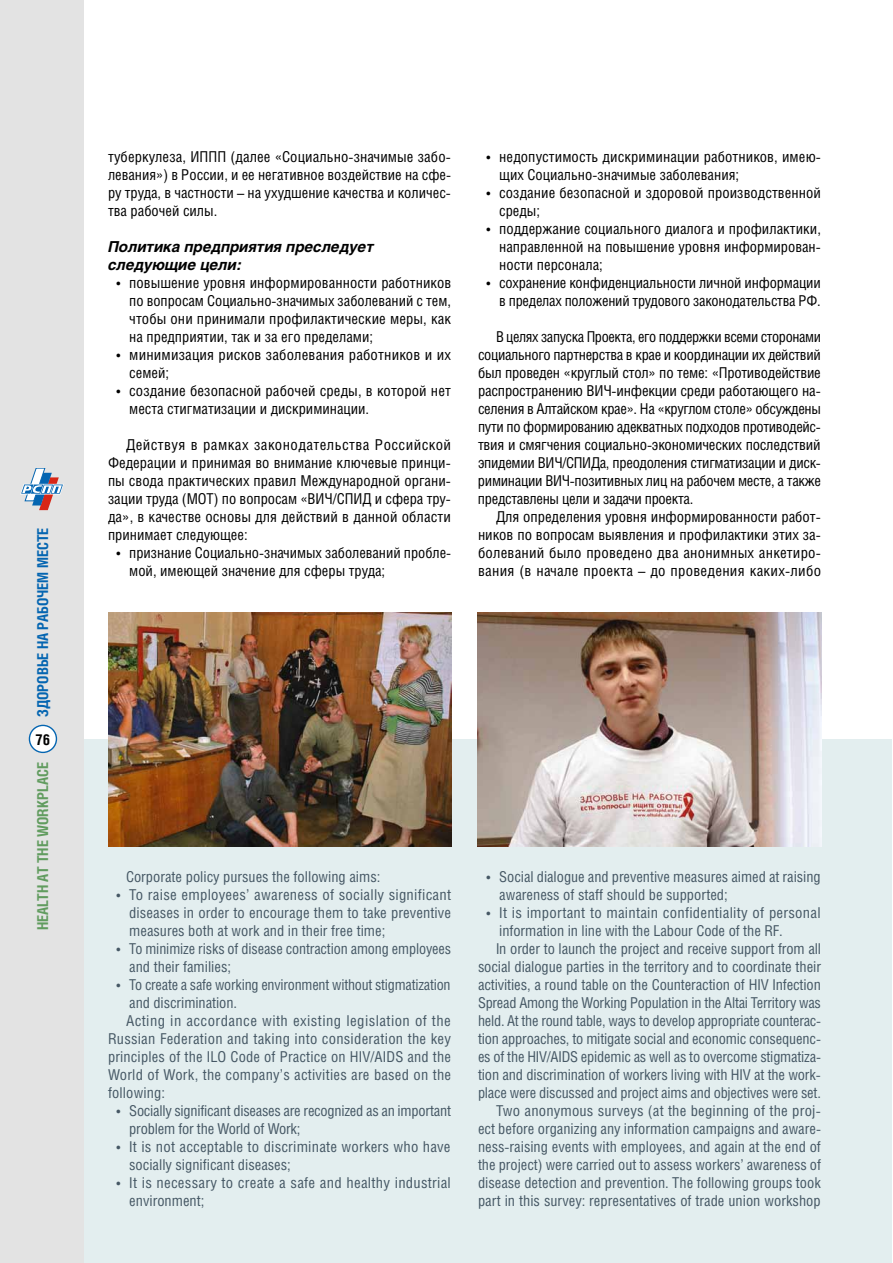
<style>
.page{position:relative;width:893px;height:1263px;background:#fff}
.page>*{position:absolute;margin:0;border:0;box-sizing:border-box;transform-origin:0 0}
.t1{font:15px/18px "Helios Cond";color:#000;text-align:justify}
.t2{font:15px/18px "Helios Cond";color:#455764}
.t3{font:15px "Helios Cond";letter-spacing:.03em;color:#455764}
.t4{font:italic 700 15px/18px "Helios";color:#000}
.t5{font:700 15px "Helios Cond";color:#0465b1}
.t6{font:700 15px "Helios Cond";color:#619c5f}
.t7{font:700 15px "Helios Cond";color:#000}
</style>
<div class="page">
<div style="left:0;top:739px;width:892px;height:524px;background:#e3eeef"></div>
<div style="left:0;top:0;width:84px;height:1263px;background:#e3e3e3"></div>
<svg style="left:20px;top:468px;width:44px;height:42px"></svg>
<div style="left:29px;top:725px;width:27px;height:27px;background:#fff;border-radius:50%"></div>
<div style="left:29px;top:725px;width:28px;height:28px;border:1px solid #0465b1;border-radius:50%"></div>
<img style="left:478px;top:612px;width:343px;height:234px">
<img style="left:108px;top:612px;width:343px;height:234px">
<p class="t5" style="left:34px;top:717px;width:191px;rotate:-90deg">ЗДОРОВЬЕ НА РАБОЧЕМ МЕСТЕ</p>
<p class="t7" style="left:36px;top:730px;width:16px">76</p>
<p class="t6" style="left:34px;top:930px;width:169px;rotate:-90deg">HEALTH AT THE WORKPLACE</p>
<p class="t1" style="left:108px;top:147px;width:344px">туберкулеза, ИППП (далее «Социально-значимые забо&shy;левания») в России, и ее негативное воздействие на сфе&shy;ру труда, в частности – на ухудшение качества и количес&shy;тва рабочей силы.</p>
<p class="t4" style="left:108px;top:238px;width:267px">Политика предприятия преследует следующие цели:</p>
<p class="t1" style="left:129px;top:273px;width:323px;text-indent:-13px">• повышение уровня информированности работников по вопросам Социально-значимых заболеваний с тем, чтобы они принимали профилактические меры, как на предприятии, так и за его пределами;</p>
<p class="t1" style="left:129px;top:345px;width:323px;text-indent:-13px">• минимизация рисков заболевания работников и их семей;</p>
<p class="t1" style="left:129px;top:381px;width:323px;text-indent:-13px">• создание безопасной рабочей среды, в которой нет места стигматизации и дискриминации.</p>
<p class="t1" style="left:108px;top:435px;width:345px;text-indent:18px">Действуя в рамках законодательства Российской Федерации и принимая во внимание ключевые принци&shy;пы свода практических правил Международной органи&shy;зации труда (МОТ) по вопросам «ВИЧ/СПИД и сфера тру&shy;да», в качестве основы для действий в данной области принимает следующее:</p>
<p class="t1" style="left:129px;top:543px;width:323px;text-indent:-13px">• признание Социально-значимых заболеваний пробле&shy;мой, имеющей значение для сферы труда;</p>
<p class="t1" style="left:499px;top:147px;width:323px;text-indent:-13px">• недопустимость дискриминации работников, имею&shy;щих Социально-значимые заболевания;</p>
<p class="t1" style="left:499px;top:183px;width:323px;text-indent:-13px">• создание безопасной и здоровой производственной среды;</p>
<p class="t1" style="left:499px;top:219px;width:323px;text-indent:-13px">• поддержание социального диалога и профилактики, направленной на повышение уровня информирован&shy;ности персонала;</p>
<p class="t1" style="left:486px;top:273px;width:336px;text-align:right">• сохранение конфиденциальности личной информации в пределах положений трудового законодательства РФ.</p>
<p class="t1" style="left:478px;top:327px;width:345px;text-indent:18px">В целях запуска Проекта, его поддержки всеми сторонами социального партнерства в крае и координации их действий был проведен «круглый стол» по теме: «Противодействие распространению ВИЧ-инфекции среди работающего на&shy;селения в Алтайском крае». На «круглом столе» обсуждены пути по формированию адекватных подходов противодейс&shy;твия и смягчения социально-экономических последствий эпидемии ВИЧ/СПИДа, преодоления стигматизации и диск&shy;риминации ВИЧ-позитивных лиц на рабочем месте, а также представлены цели и задачи проекта.</p>
<p class="t1" style="left:478px;top:507px;width:345px;text-indent:18px">Для определения уровня информированности работ&shy;ников по вопросам выявления и профилактики этих за&shy;болеваний было проведено два анонимных анкетиро&shy;вания (в начале проекта – до проведения каких-либо</p>
<p class="t2" style="left:126px;top:867px;width:256px">Corporate policy pursues the following aims:</p>
<p class="t2" style="left:129px;top:885px;width:323px;text-align:justify;text-indent:-13px">• To raise employees’ awareness of socially significant diseases in order to encourage them to take preventive measures both at work and in their free time;</p>
<p class="t2" style="left:129px;top:939px;width:323px;text-indent:-13px">• To minimize risks of disease contraction among employees and their families;</p>
<p class="t2" style="left:117px;top:975px;width:336px">• To create a safe working environment without stigmatization</p>
<p class="t2" style="left:129px;top:993px;width:109px">and discrimination.</p>
<p class="t3" style="left:126px;top:1012px;width:326px">Acting in accordance with existing legislation of the</p>
<p class="t2" style="left:108px;top:1029px;width:344px">Russian Federation and taking into consideration the key</p>
<p class="t2" style="left:108px;top:1047px;width:344px">principles of the ILO Code of Practice on HIV/AIDS and the</p>
<p class="t2" style="left:108px;top:1065px;width:345px">World of Work, the company’s activities are based on the</p>
<p class="t2" style="left:108px;top:1083px;width:59px">following:</p>
<p class="t2" style="left:129px;top:1101px;width:323px;text-indent:-13px">• Socially significant diseases are recognized as an important problem for the World of Work;</p>
<p class="t2" style="left:129px;top:1137px;width:323px;text-indent:-13px">• It is not acceptable to discriminate workers who have socially significant diseases;</p>
<p class="t2" style="left:129px;top:1173px;width:323px;text-indent:-13px">• It is necessary to create a safe and healthy industrial environment;</p>
<p class="t2" style="left:499px;top:867px;width:323px;text-indent:-13px">• Social dialogue and preventive measures aimed at raising awareness of staff should be supported;</p>
<p class="t2" style="left:486px;top:903px;width:336px">• It is important to maintain confidentiality of personal</p>
<p class="t2" style="left:499px;top:921px;width:285px">information in line with the Labour Code of the RF.</p>
<p class="t2" style="left:496px;top:939px;width:327px">In order to launch the project and receive support from all</p>
<p class="t2" style="left:478px;top:957px;width:345px">social dialogue parties in the territory and to coordinate their</p>
<p class="t2" style="left:478px;top:975px;width:344px">activities, a round table on the Counteraction of HIV Infection</p>
<p class="t2" style="left:478px;top:993px;width:344px">Spread Among the Working Population in the Altai Territory was</p>
<p class="t2" style="left:478px;top:1011px;width:344px">held. At the round table, ways to develop appropriate counterac-</p>
<p class="t2" style="left:478px;top:1029px;width:344px">tion approaches, to mitigate social and economic consequenc-</p>
<p class="t2" style="left:478px;top:1047px;width:344px">es of the HIV/AIDS epidemic as well as to overcome stigmatiza-</p>
<p class="t2" style="left:478px;top:1065px;width:344px">tion and discrimination of workers living with HIV at the work-</p>
<p class="t2" style="left:478px;top:1083px;width:344px">place were discussed and project aims and objectives were set.</p>
<p class="t2" style="left:496px;top:1101px;width:326px">Two anonymous surveys (at the beginning of the proj-</p>
<p class="t2" style="left:478px;top:1119px;width:345px">ect before organizing any information campaigns and aware-</p>
<p class="t2" style="left:478px;top:1137px;width:344px">ness-raising events with employees, and again at the end of</p>
<p class="t2" style="left:478px;top:1155px;width:344px">the project) were carried out to assess workers’ awareness of</p>
<p class="t2" style="left:478px;top:1173px;width:344px">disease detection and prevention. The following groups took</p>
<p class="t2" style="left:478px;top:1191px;width:344px">part in this survey: representatives of trade union workshop</p>
</div>
